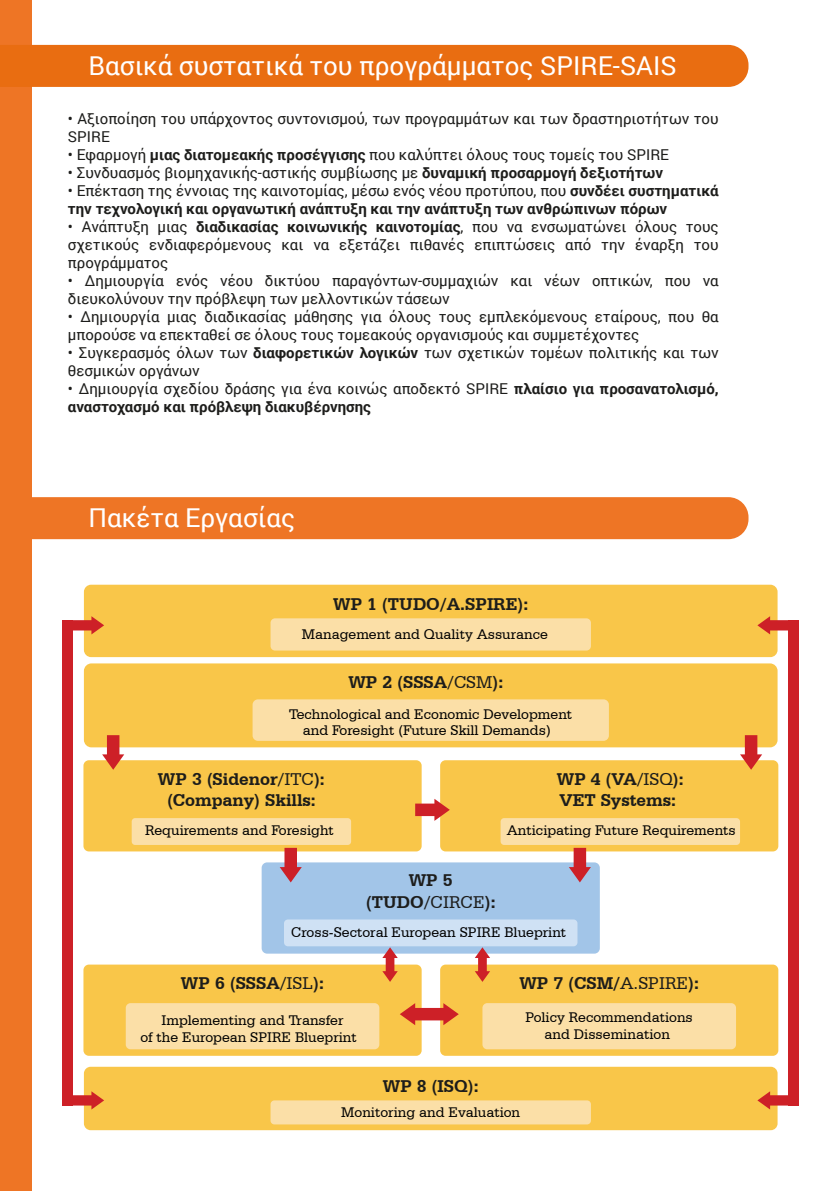
<style>
.page{position:relative;width:840px;height:1191px;background:#fff}
.page>*{position:absolute;margin:0;border:0;box-sizing:border-box;transform-origin:0 0}
.t1{font:26px "Roboto";color:#fff}
.t2{font:700 18px/21.6px "Serifa BT";color:#1d1d1b;text-align:center}
.t3{font:15px/18px "Roboto";color:#1d1d1b}
.t4{font:700 15px/18px "Roboto";color:#1d1d1b}
.t5{font:14.8px/16.2px "Serifa BT";color:#000;text-align:center}
.s1{font-weight:700}
.s2{font-weight:400}
</style>
<div class="page">
<div style="left:0;top:0;width:32px;height:1191px;background:#ee7525"></div>
<div style="left:0;top:45px;width:748px;height:42px;background:#e96d11"></div>
<div style="left:32px;top:497px;width:716px;height:42px;background:#ee7525"></div>
<div style="left:788px;top:620px;width:10px;height:485px;background:#cd2027"></div>
<div style="left:440px;top:964px;width:337px;height:91px;background:#f9c649;border-radius:5px"></div>
<div style="left:83px;top:964px;width:338px;height:91px;background:#f9c649;border-radius:5px"></div>
<div style="left:126px;top:1003px;width:253px;height:46px;background:#fbdfa7;border-radius:5px"></div>
<div style="left:482px;top:1003px;width:253px;height:46px;background:#fbdfa7;border-radius:5px"></div>
<div style="left:83px;top:760px;width:338px;height:91px;background:#f9c649;border-radius:5px"></div>
<div style="left:261px;top:862px;width:338px;height:91px;background:#a2c5e8;border-radius:5px"></div>
<div style="left:440px;top:760px;width:337px;height:91px;background:#f9c649;border-radius:5px"></div>
<div style="left:84px;top:584px;width:693px;height:73px;background:#f9c649;border-radius:7px"></div>
<div style="left:84px;top:663px;width:693px;height:84px;background:#f9c649;border-radius:7px"></div>
<svg style="left:757px;top:616px;width:31px;height:18px"></svg>
<div style="left:270px;top:618px;width:320px;height:32px;background:#fbdfa7;border-radius:4px"></div>
<div style="left:84px;top:1066px;width:693px;height:64px;background:#f9c649;border-radius:7px"></div>
<div style="left:270px;top:1100px;width:320px;height:24px;background:#fbdfa7;border-radius:4px"></div>
<div style="left:252px;top:699px;width:356px;height:42px;background:#fbdfa7;border-radius:5px"></div>
<div style="left:132px;top:818px;width:219px;height:27px;background:#fbdfa7;border-radius:3px"></div>
<div style="left:284px;top:919px;width:293px;height:27px;background:#cfe1f4;border-radius:4px"></div>
<div style="left:500px;top:818px;width:239px;height:27px;background:#fbdfa7;border-radius:4px"></div>
<svg style="left:102px;top:735px;width:22px;height:35px"></svg>
<svg style="left:279px;top:848px;width:22px;height:34px"></svg>
<svg style="left:568px;top:848px;width:22px;height:34px"></svg>
<svg style="left:474px;top:947px;width:16px;height:35px"></svg>
<svg style="left:382px;top:947px;width:15px;height:35px"></svg>
<svg style="left:415px;top:798px;width:34px;height:23px"></svg>
<svg style="left:400px;top:1003px;width:58px;height:22px"></svg>
<svg style="left:739px;top:735px;width:22px;height:35px"></svg>
<svg style="left:757px;top:1091px;width:41px;height:18px"></svg>
<svg style="left:73px;top:616px;width:31px;height:18px"></svg>
<svg style="left:63px;top:1091px;width:41px;height:18px"></svg>
<div style="left:63px;top:620px;width:10px;height:485px;background:#cd2027"></div>
<h1 class="t1" style="left:88px;top:47px;width:589px">Βασικά συστατικά του προγράμματος SPIRE-SAIS</h1>
<p class="t3" style="left:68px;top:109px;width:652px">• Αξιοποίηση του υπάρχοντος συντονισμού, των προγραμμάτων και των δραστηριοτήτων του<br>SPIRE</p>
<p class="t3" style="left:68px;top:145px;width:602px">• Εφαρμογή <span class="s1">μιας διατομεακής προσέγγισης</span> που καλύπτει όλους τους τομείς του SPIRE</p>
<p class="t3" style="left:68px;top:163px;width:596px">• Συνδυασμός βιομηχανικής-αστικής συμβίωσης με <span class="s1">δυναμική προσαρμογή δεξιοτήτων</span></p>
<p class="t4" style="left:68px;top:181px;width:652px"><span class="s2">• Επέκταση της έννοιας της καινοτομίας, μέσω ενός νέου προτύπου, που</span> συνδέει συστηματικά την τεχνολογική και οργανωτική ανάπτυξη και την ανάπτυξη των ανθρώπινων πόρων</p>
<p class="t3" style="left:68px;top:217px;width:652px;text-align:justify">• Ανάπτυξη μιας <span class="s1">διαδικασίας κοινωνικής καινοτομίας</span>, που να ενσωματώνει όλους τους σχετικούς ενδιαφερόμενους και να εξετάζει πιθανές επιπτώσεις από την έναρξη του προγράμματος</p>
<p class="t3" style="left:68px;top:271px;width:652px">• ∆ημιουργία ενός νέου δικτύου παραγόντων-συμμαχιών και νέων οπτικών, που να διευκολύνουν την πρόβλεψη των μελλοντικών τάσεων</p>
<p class="t3" style="left:68px;top:307px;width:652px">• ∆ημιουργία μιας διαδικασίας μάθησης για όλους τους εμπλεκόμενους εταίρους, που θα μπορούσε να επεκταθεί σε όλους τους τομεακούς οργανισμούς και συμμετέχοντες</p>
<p class="t3" style="left:68px;top:343px;width:652px">• Συγκερασμός όλων των <span class="s1">διαφορετικών λογικών</span> των σχετικών τομέων πολιτικής και των θεσμικών οργάνων</p>
<p class="t4" style="left:68px;top:379px;width:652px"><span class="s2">• ∆ημιουργία σχεδίου δράσης για ένα κοινώς αποδεκτό SPIRE</span> πλαίσιο για προσανατολισμό, αναστοχασμό και πρόβλεψη διακυβέρνησης</p>
<h1 class="t1" style="left:88px;top:499px;width:208px">Πακέτα Εργασίας</h1>
<p class="t2" style="left:333px;top:592px;width:196px">WP 1 (TUDO/A.SPIRE):</p>
<p class="t5" style="left:301px;top:626px;width:247px">Management and Quality Assurance</p>
<p class="t2" style="left:348px;top:671px;width:156px">WP 2 (SSSA<span class="s2">/CSM</span>):</p>
<p class="t5" style="left:289px;top:705px;width:284px">Technological and Economic Development and Foresight (Future Skill Demands)</p>
<p class="t2" style="left:158px;top:767px;width:168px">WP 3 (Sidenor<span class="s2">/ITC</span>): (Company) Skills:</p>
<p class="t5" style="left:145px;top:822px;width:190px">Requirements and Foresight</p>
<p class="t2" style="left:365px;top:869px;width:131px">WP 5 (TUDO<span class="s2">/CIRCE</span>):</p>
<p class="t5" style="left:291px;top:923px;width:276px">Cross-Sectoral European SPIRE Blueprint</p>
<p class="t2" style="left:556px;top:767px;width:128px;text-align:left">WP 4 (VA<span class="s2">/ISQ</span>):<br>VET Systems:</p>
<p class="t5" style="left:506px;top:822px;width:230px">Anticipating Future Requirements</p>
<p class="t2" style="left:181px;top:972px;width:145px">WP 6 (SSSA<span class="s2">/ISL</span>):</p>
<p class="t2" style="left:519px;top:972px;width:181px">WP 7 (CSM/<span class="s2">A.SPIRE</span>):</p>
<p class="t5" style="left:525px;top:1009px;width:169px">Policy Recommendations and Dissemination</p>
<p class="t5" style="left:140px;top:1012px;width:218px">Implementing and Transfer<br>of the European SPIRE Blueprint</p>
<p class="t2" style="left:382px;top:1074px;width:97px">WP 8 (ISQ):</p>
<p class="t5" style="left:341px;top:1103px;width:180px">Monitoring and Evaluation</p>
</div>
